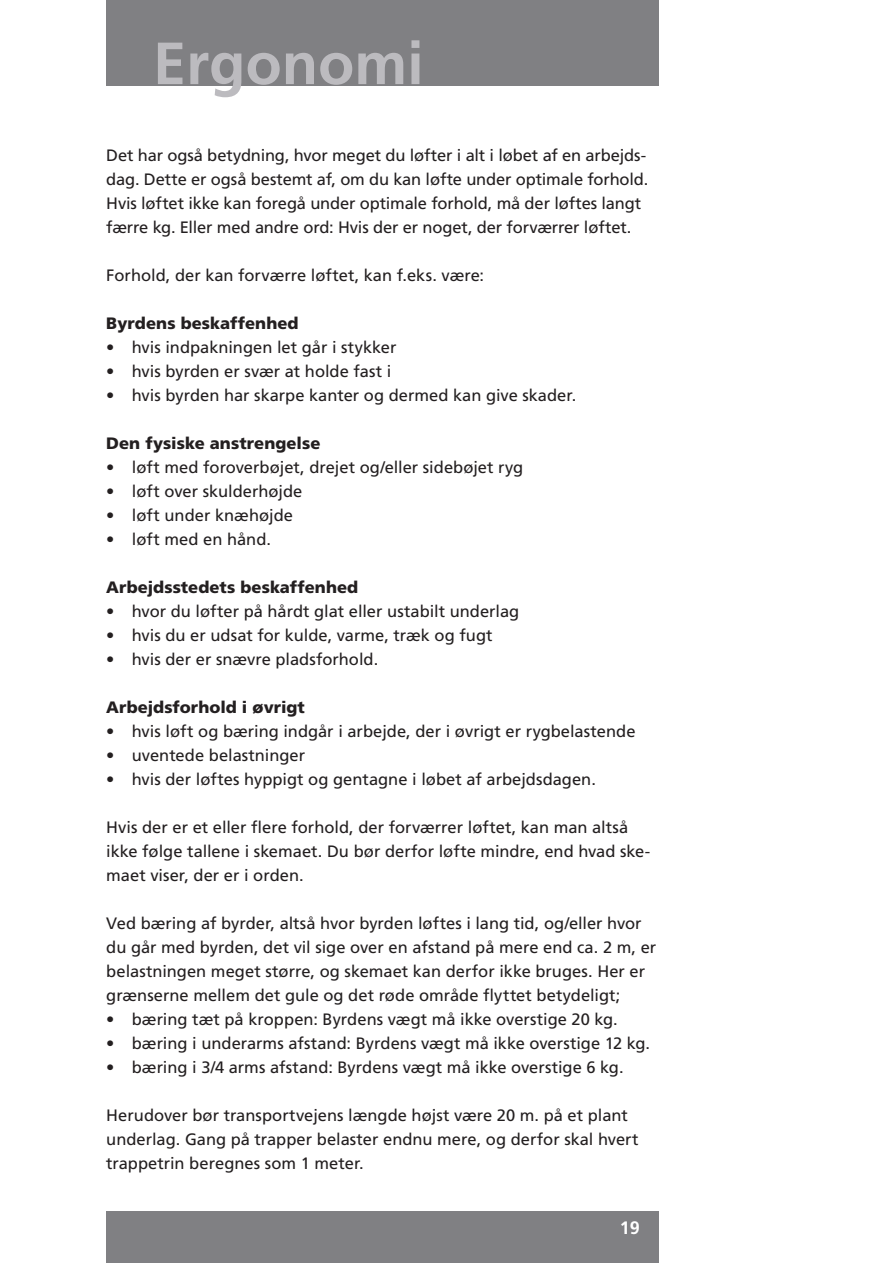
<style>
.page{position:relative;width:893px;height:1263px;background:#fff}
.page>*{position:absolute;margin:0;border:0;box-sizing:border-box;transform-origin:0 0}
.t1{font:700 59.4px "Frutiger LT Std";color:#bcbbbf}
.t2{font:700 18px "Frutiger LT Std";color:#fff}
.t3{font:16.5px/24px "Frutiger LT Std";color:#231f20}
.t4{font:900 16.5px "Frutiger LT Std";letter-spacing:.005em;color:#231f20}
</style>
<div class="page">
<div style="left:106px;top:1212px;width:553px;height:51px;background:#808083"></div>
<div style="left:106px;top:0;width:553px;height:85px;background:#808083"></div>
<p class="t1" style="left:153px;top:29px;width:272px">Ergonomi</p>
<p class="t3" style="left:106px;top:144px;width:544px">Det har også betydning, hvor meget du løfter i alt i løbet af en arbejds&shy;dag. Dette er også bestemt af, om du kan løfte under optimale forhold.<br>Hvis løftet ikke kan foregå under optimale forhold, må der løftes langt færre kg. Eller med andre ord: Hvis der er noget, der forværrer løftet.</p>
<p class="t3" style="left:106px;top:264px;width:379px">Forhold, der kan forværre løftet, kan f.eks. være:</p>
<p class="t4" style="left:106px;top:313px;width:194px">Byrdens beskaffenhed</p>
<p class="t3" style="left:106px;top:336px;width:292px">• hvis indpakningen let går i stykker</p>
<p class="t3" style="left:106px;top:360px;width:287px">• hvis byrden er svær at holde fast i</p>
<p class="t3" style="left:106px;top:384px;width:472px">• hvis byrden har skarpe kanter og dermed kan give skader.</p>
<p class="t4" style="left:106px;top:433px;width:216px">Den fysiske anstrengelse</p>
<p class="t3" style="left:106px;top:456px;width:418px">• løft med foroverbøjet, drejet og/eller sidebøjet ryg</p>
<p class="t3" style="left:106px;top:480px;width:198px">• løft over skulderhøjde</p>
<p class="t3" style="left:106px;top:504px;width:188px">• løft under knæhøjde</p>
<p class="t3" style="left:106px;top:528px;width:166px">• løft med en hånd.</p>
<p class="t4" style="left:106px;top:577px;width:253px">Arbejdsstedets beskaffenhed</p>
<p class="t3" style="left:106px;top:600px;width:414px">• hvor du løfter på hårdt glat eller ustabilt underlag</p>
<p class="t3" style="left:106px;top:624px;width:388px">• hvis du er udsat for kulde, varme, træk og fugt</p>
<p class="t3" style="left:106px;top:648px;width:273px">• hvis der er snævre pladsforhold.</p>
<p class="t4" style="left:106px;top:697px;width:200px">Arbejdsforhold i øvrigt</p>
<p class="t3" style="left:106px;top:720px;width:531px">• hvis løft og bæring indgår i arbejde, der i øvrigt er rygbelastende</p>
<p class="t3" style="left:106px;top:744px;width:200px">• uventede belastninger</p>
<p class="t3" style="left:106px;top:768px;width:491px">• hvis der løftes hyppigt og gentagne i løbet af arbejdsdagen.</p>
<p class="t3" style="left:106px;top:816px;width:545px">Hvis der er et eller flere forhold, der forværrer løftet, kan man altså ikke følge tallene i skemaet. Du bør derfor løfte mindre, end hvad ske&shy;maet viser, der er i orden.</p>
<p class="t3" style="left:106px;top:912px;width:552px">Ved bæring af byrder, altså hvor byrden løftes i lang tid, og/eller hvor du går med byrden, det vil sige over en afstand på mere end ca. 2 m, er belastningen meget større, og skemaet kan derfor ikke bruges. Her er grænserne mellem det gule og det røde område flyttet betydeligt;</p>
<p class="t3" style="left:106px;top:1008px;width:513px">• bæring tæt på kroppen: Byrdens vægt må ikke overstige 20 kg.</p>
<p class="t3" style="left:106px;top:1032px;width:545px">• bæring i underarms afstand: Byrdens vægt må ikke overstige 12 kg.</p>
<p class="t3" style="left:106px;top:1056px;width:519px">• bæring i 3/4 arms afstand: Byrdens vægt må ikke overstige 6 kg.</p>
<p class="t3" style="left:106px;top:1104px;width:534px">Herudover bør transportvejens længde højst være 20 m. på et plant underlag. Gang på trapper belaster endnu mere, og derfor skal hvert trappetrin beregnes som 1 meter.</p>
<p class="t2" style="left:620px;top:1217px;width:22px">19</p>
</div>
